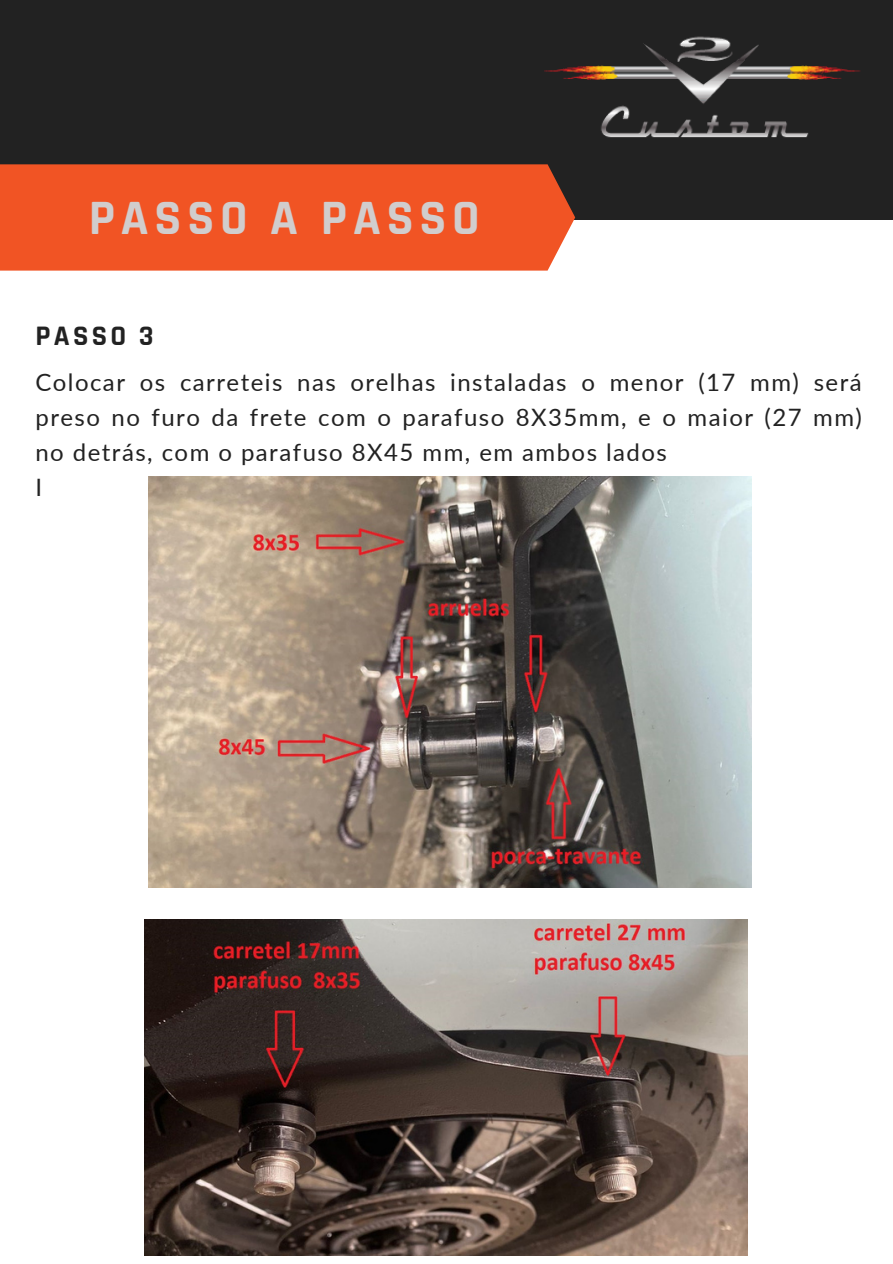
<style>
.page{position:relative;width:893px;height:1264px;background:#fff}
.page>*{position:absolute;margin:0;border:0;box-sizing:border-box;transform-origin:0 0}
.t1{font:700 49.95px "Rajdhani";letter-spacing:.115em;color:#d1cdcd}
.t2{font:700 28.65px "Rajdhani";letter-spacing:.115em;color:#222}
.t3{font:24px/34.8px "Lato";letter-spacing:.06em;color:#222;text-align:justify}
</style>
<div class="page">
<div style="left:0;top:0;width:892px;height:220px;background:#222"></div>
<div style="left:0;top:164px;width:575px;height:106px;background:#f15424"></div>
<img style="left:544px;top:36px;width:317px;height:102px">
<img style="left:145px;top:919px;width:602px;height:336px">
<img style="left:148px;top:477px;width:603px;height:410px">
<p class="t1" style="left:89px;top:187px;width:392px">PASSO A PASSO</p>
<p class="t2" style="left:35px;top:318px;width:120px">PASSO 3</p>
<p class="t3" style="left:35px;top:365px;width:828px">Colocar os carreteis nas orelhas instaladas o menor (17 mm) será preso no furo da frete com o parafuso 8X35mm, e o maior (27 mm) no detrás, com o parafuso 8X45 mm, em ambos lados</p>
<p class="t3" style="left:35px;top:469px;width:8px">I</p>
</div>
